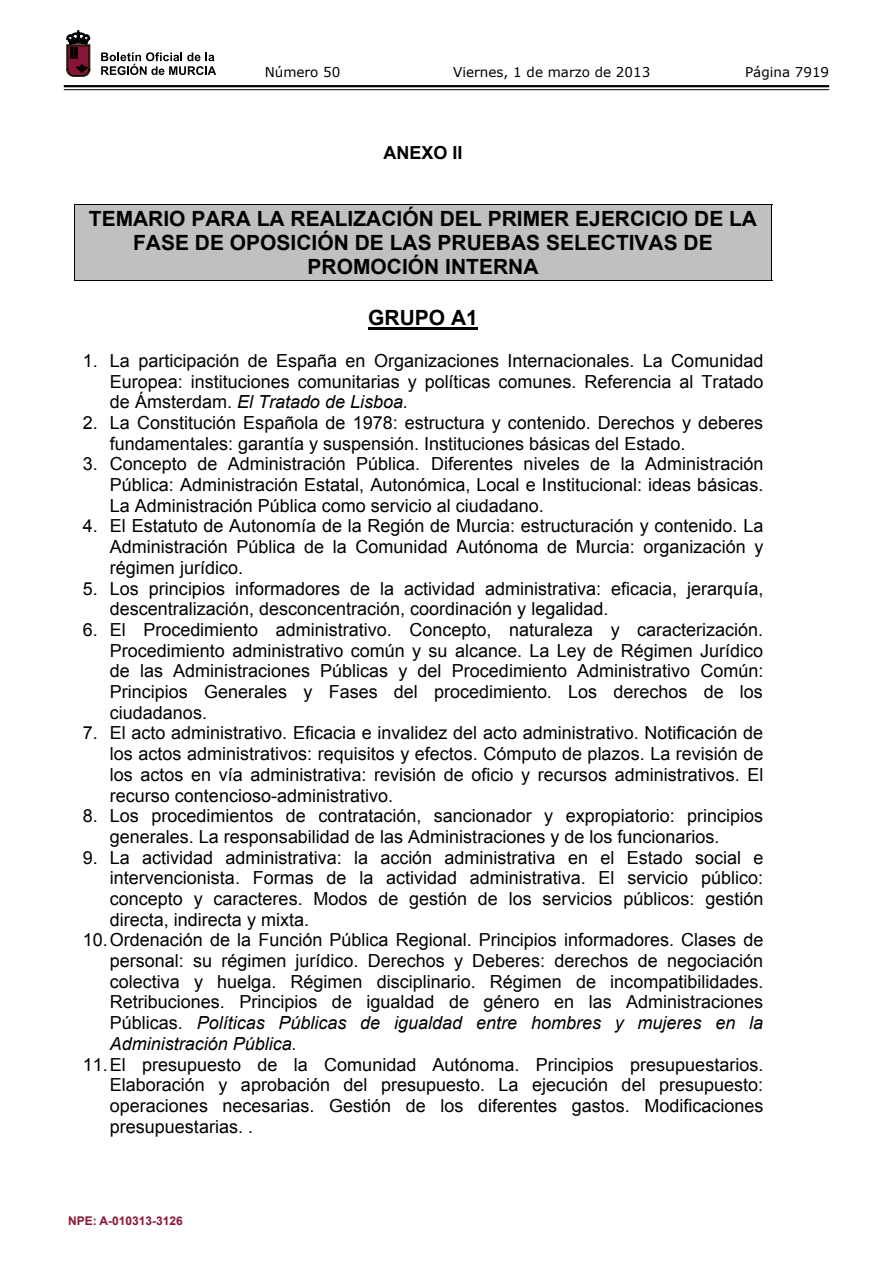
<style>
.page{position:relative;width:893px;height:1263px;background:#fff}
.page>*{position:absolute;margin:0;border:0;box-sizing:border-box;transform-origin:0 0}
.t1{font:700 21px/24.2px "Arial";color:#000;text-align:center}
.t2{font:18px/20.7px "Arial";color:#000;text-align:justify}
.t3{font:700 18px "Arial";color:#000}
.t4{font:13.5px "Verdana";color:#000}
.t5{font:700 12px "Arial";color:#891536}
.s1{font-style:italic}
</style>
<div class="page">
<hr style="left:64px;top:85px;width:765px;height:2px;background:#000">
<hr style="left:64px;top:89px;width:765px;height:1px;background:#000">
<svg style="left:101px;top:52px;width:115px;height:23px"></svg>
<svg style="left:67px;top:31px;width:23px;height:45px"></svg>
<div style="left:75px;top:205px;width:696px;height:26px;background:#c0c0c0"></div>
<hr style="left:74px;top:204px;width:698px;height:1px;background:#000">
<div style="left:75px;top:231px;width:696px;height:24px;background:#c0c0c0"></div>
<div style="left:75px;top:255px;width:696px;height:25px;background:#c0c0c0"></div>
<hr style="left:74px;top:280px;width:698px;height:1px;background:#000">
<svg style="left:74px;top:205px;width:1px;height:75px"></svg>
<svg style="left:771px;top:205px;width:1px;height:75px"></svg>
<hr style="left:368px;top:327px;width:110px;height:2px;background:#000">
<p class="t4" style="left:265px;top:62px;width:77px">Número 50</p>
<p class="t4" style="left:453px;top:62px;width:199px">Viernes, 1 de marzo de 2013</p>
<p class="t4" style="left:745px;top:62px;width:86px">Página 7919</p>
<p class="t3" style="left:384px;top:141px;width:81px">ANEXO II</p>
<p class="t1" style="left:89px;top:207px;width:670px">TEMARIO PARA LA REALIZACIÓN DEL PRIMER EJERCICIO DE LA<br>FASE DE OPOSICIÓN DE LAS PRUEBAS SELECTIVAS DE<br>PROMOCIÓN INTERNA</p>
<p class="t1" style="left:368px;top:306px;width:111px">GRUPO A1</p>
<p class="t2" style="left:110px;top:350px;width:655px;text-indent:-27px">1. La participación de España en Organizaciones Internacionales. La Comunidad Europea: instituciones comunitarias y políticas comunes. Referencia al Tratado de Ámsterdam. <span class="s1">El Tratado de Lisboa.</span></p>
<p class="t2" style="left:110px;top:412px;width:655px;text-indent:-27px">2. La Constitución Española de 1978: estructura y contenido. Derechos y deberes fundamentales: garantía y suspensión. Instituciones básicas del Estado.</p>
<p class="t2" style="left:110px;top:454px;width:655px;text-indent:-27px">3. Concepto de Administración Pública. Diferentes niveles de la Administración Pública: Administración Estatal, Autonómica, Local e Institucional: ideas básicas.<br>La Administración Pública como servicio al ciudadano.</p>
<p class="t2" style="left:110px;top:516px;width:655px;text-indent:-27px">4. El Estatuto de Autonomía de la Región de Murcia: estructuración y contenido. La Administración Pública de la Comunidad Autónoma de Murcia: organización y régimen jurídico.</p>
<p class="t2" style="left:110px;top:578px;width:655px;text-indent:-27px">5. Los principios informadores de la actividad administrativa: eficacia, jerarquía, descentralización, desconcentración, coordinación y legalidad.</p>
<p class="t2" style="left:110px;top:619px;width:655px;text-indent:-27px">6. El Procedimiento administrativo. Concepto, naturaleza y caracterización.<br>Procedimiento administrativo común y su alcance. La Ley de Régimen Jurídico de las Administraciones Públicas y del Procedimiento Administrativo Común:<br>Principios Generales y Fases del procedimiento. Los derechos de los ciudadanos.</p>
<p class="t2" style="left:110px;top:723px;width:655px;text-indent:-27px">7. El acto administrativo. Eficacia e invalidez del acto administrativo. Notificación de los actos administrativos: requisitos y efectos. Cómputo de plazos. La revisión de los actos en vía administrativa: revisión de oficio y recursos administrativos. El recurso contencioso-administrativo.</p>
<p class="t2" style="left:110px;top:806px;width:655px;text-indent:-27px">8. Los procedimientos de contratación, sancionador y expropiatorio: principios generales. La responsabilidad de las Administraciones y de los funcionarios.</p>
<p class="t2" style="left:110px;top:847px;width:655px;text-indent:-27px">9. La actividad administrativa: la acción administrativa en el Estado social e intervencionista. Formas de la actividad administrativa. El servicio público: concepto y caracteres. Modos de gestión de los servicios públicos: gestión directa, indirecta y mixta.</p>
<p class="t2" style="left:110px;top:930px;width:655px;text-indent:-27px">10. Ordenación de la Función Pública Regional. Principios informadores. Clases de personal: su régimen jurídico. Derechos y Deberes: derechos de negociación colectiva y huelga. Régimen disciplinario. Régimen de incompatibilidades.<br>Retribuciones. Principios de igualdad de género en las Administraciones Públicas. <span class="s1">Políticas Públicas de igualdad entre hombres y mujeres en la Administración Pública.</span></p>
<p class="t2" style="left:110px;top:1054px;width:655px;text-indent:-27px">11. El presupuesto de la Comunidad Autónoma. Principios presupuestarios.<br>Elaboración y aprobación del presupuesto. La ejecución del presupuesto: operaciones necesarias. Gestión de los diferentes gastos. Modificaciones presupuestarias. .</p>
<p class="t5" style="left:68px;top:1213px;width:116px">NPE: A-010313-3126</p>
</div>
